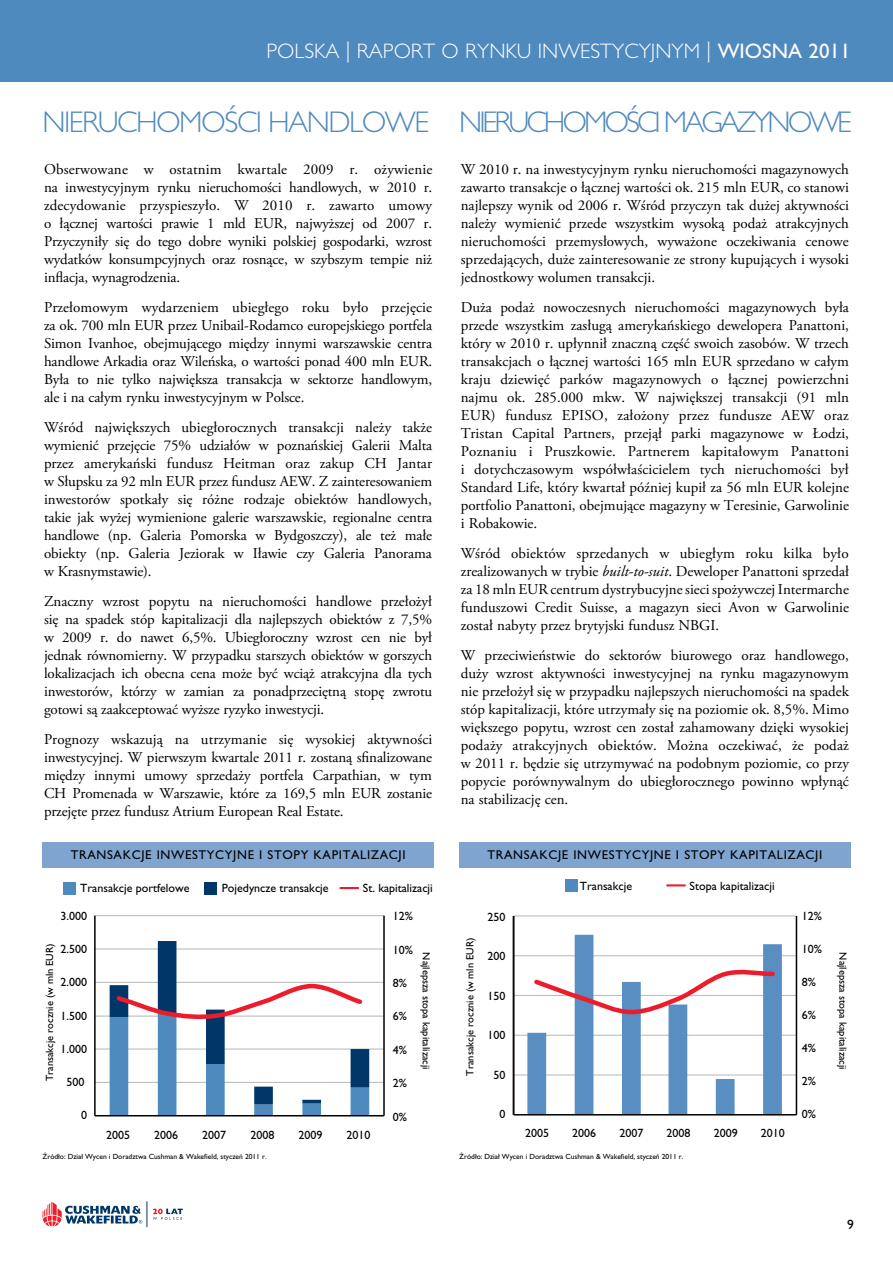
<style>
.page{position:relative;width:893px;height:1263px;background:#fff}
.page>*{position:absolute;margin:0;border:0;box-sizing:border-box;transform-origin:0 0}
.t1{font:300 30px "Gill Sans CE";letter-spacing:-.1em;color:#4f8abe}
.t2{font:300 30px "Gill Sans CE";letter-spacing:-.05em;color:#4f8abe}
.t3{font:300 21px "Gill Sans CE";color:#fff}
.t4{font:15px/18px "Adobe Garamond Pro";letter-spacing:-.005em;color:#000;text-align:justify}
.t5{font:13.5px "Gill Sans CE";color:#000}
.t6{font:12.75px "Gill Sans CE";letter-spacing:.05em;color:#000}
.t7{font:12px "Gill Sans CE";color:#000}
.t8{font:10.5px "Gill Sans CE";color:#000}
.t9{font:7.5px "Gill Sans CE";color:#000}
.s1{font-weight:400}
.s2{font-style:italic}
</style>
<div class="page">
<hr style="left:95px;top:915px;width:289px;height:1px;background:#bcbec0">
<hr style="left:95px;top:948px;width:289px;height:1px;background:#bcbec0">
<hr style="left:95px;top:982px;width:289px;height:1px;background:#bcbec0">
<hr style="left:95px;top:1048px;width:289px;height:1px;background:#bcbec0">
<hr style="left:95px;top:1015px;width:289px;height:2px;background:#bcbec0">
<hr style="left:95px;top:1082px;width:289px;height:1px;background:#bcbec0">
<div style="left:63px;top:882px;width:12px;height:12px;background:#4f8abe"></div>
<div style="left:204px;top:882px;width:13px;height:12px;background:#003768"></div>
<hr style="left:383px;top:916px;width:2px;height:200px;background:#000">
<hr style="left:94px;top:916px;width:2px;height:200px;background:#000">
<svg style="left:340px;top:887px;width:18px;height:2px"></svg>
<svg style="left:110px;top:941px;width:259px;height:174px"></svg>
<hr style="left:95px;top:1115px;width:289px;height:1px;background:#000">
<div style="left:43px;top:842px;width:391px;height:25px;background:#7ea4cf"></div>
<div style="left:565px;top:879px;width:13px;height:13px;background:#4f8abe"></div>
<hr style="left:514px;top:915px;width:282px;height:1px;background:#bcbec0">
<hr style="left:514px;top:955px;width:282px;height:1px;background:#bcbec0">
<hr style="left:514px;top:995px;width:282px;height:1px;background:#bcbec0">
<hr style="left:514px;top:1035px;width:282px;height:1px;background:#bcbec0">
<hr style="left:514px;top:1074px;width:282px;height:1px;background:#bcbec0">
<hr style="left:796px;top:916px;width:1px;height:199px;background:#000">
<svg style="left:667px;top:884px;width:18px;height:2px"></svg>
<hr style="left:513px;top:916px;width:1px;height:199px;background:#010101">
<svg style="left:527px;top:935px;width:255px;height:179px"></svg>
<svg style="left:531px;top:964px;width:246px;height:52px"></svg>
<hr style="left:514px;top:1114px;width:282px;height:1px;background:#000">
<div style="left:459px;top:842px;width:391px;height:25px;background:#7ea4cf"></div>
<div style="left:0;top:0;width:893px;height:81px;background:#4f8abe"></div>
<svg style="left:43px;top:1201px;width:140px;height:26px"></svg>
<h2 class="t3" style="left:267px;top:39px;width:585px">POLSKA | RAPORT O RYNKU INWESTYCYJNYM | <span class="s1">wiosna 2011</span></h2>
<h1 class="t2" style="left:43px;top:105px;width:365px">NIERUCHOMOŚCI HANDLOWE</h1>
<h1 class="t1" style="left:459px;top:105px;width:372px">NIERUCHOM OŚCI MAGAZYNOWE</h1>
<p class="t4" style="left:44px;top:161px;width:390px">Obserwowane w ostatnim kwartale 2009 r. ożywienie na inwestycyjnym rynku nieruchomości handlowych, w 2010 r. zdecydowanie przyspieszyło. W 2010 r. zawarto umowy o łącznej wartości prawie 1 mld EUR, najwyższej od 2007 r.<br>Przyczyniły się do tego dobre wyniki polskiej gospodarki, wzrost wydatków konsumpcyjnych oraz rosnące, w szybszym tempie niż inflacja, wynagrodzenia.</p>
<p class="t4" style="left:44px;top:299px;width:390px">Przełomowym wydarzeniem ubiegłego roku było przejęcie za ok. 700 mln EUR przez Unibail-Rodamco europejskiego portfela Simon Ivanhoe, obejmującego między innymi warszawskie centra handlowe Arkadia oraz Wileńska, o wartości ponad 400 mln EUR.<br>Była to nie tylko największa transakcja w sektorze handlowym, ale i na całym rynku inwestycyjnym w Polsce.</p>
<p class="t4" style="left:44px;top:419px;width:390px">Wśród największych ubiegłorocznych transakcji należy także wymienić przejęcie 75% udziałów w poznańskiej Galerii Malta przez amerykański fundusz Heitman oraz zakup CH Jantar w Słupsku za 92 mln EUR przez fundusz AEW. Z zainteresowaniem inwestorów spotkały się różne rodzaje obiektów handlowych, takie jak wyżej wymienione galerie warszawskie, regionalne centra handlowe (np. Galeria Pomorska w Bydgoszczy), ale też małe obiekty (np. Galeria Jeziorak w Iławie czy Galeria Panorama w Krasnymstawie).</p>
<p class="t4" style="left:44px;top:592px;width:390px">Znaczny wzrost popytu na nieruchomości handlowe przełożył się na spadek stóp kapitalizacji dla najlepszych obiektów z 7,5% w 2009 r. do nawet 6,5%. Ubiegłoroczny wzrost cen nie był jednak równomierny. W przypadku starszych obiektów w gorszych lokalizacjach ich obecna cena może być wciąż atrakcyjna dla tych inwestorów, którzy w zamian za ponadprzeciętną stopę zwrotu gotowi są zaakceptować wyższe ryzyko inwestycji.</p>
<p class="t4" style="left:44px;top:730px;width:390px">Prognozy wskazują na utrzymanie się wysokiej aktywności inwestycyjnej. W pierwszym kwartale 2011 r. zostaną sfinalizowane między innymi umowy sprzedaży portfela Carpathian, w tym CH Promenada w Warszawie, które za 169,5 mln EUR zostanie przejęte przez fundusz Atrium European Real Estate.</p>
<p class="t4" style="left:461px;top:161px;width:390px">W 2010 r. na inwestycyjnym rynku nieruchomości magazynowych zawarto transakcje o łącznej wartości ok. 215 mln EUR, co stanowi najlepszy wynik od 2006 r. Wśród przyczyn tak dużej aktywności należy wymienić przede wszystkim wysoką podaż atrakcyjnych nieruchomości przemysłowych, wyważone oczekiwania cenowe sprzedających, duże zainteresowanie ze strony kupujących i wysoki jednostkowy wolumen transakcji.</p>
<p class="t4" style="left:461px;top:299px;width:390px">Duża podaż nowoczesnych nieruchomości magazynowych była przede wszystkim zasługą amerykańskiego dewelopera Panattoni, który w 2010 r. upłynnił znaczną część swoich zasobów. W trzech transakcjach o łącznej wartości 165 mln EUR sprzedano w całym kraju dziewięć parków magazynowych o łącznej powierzchni najmu ok. 285.000 mkw. W największej transakcji (91 mln EUR) fundusz EPISO, założony przez fundusze AEW oraz Tristan Capital Partners, przejął parki magazynowe w Łodzi, Poznaniu i Pruszkowie. Partnerem kapitałowym Panattoni i dotychczasowym współwłaścicielem tych nieruchomości był Standard Life, który kwartał później kupił za 56 mln EUR kolejne portfolio Panattoni, obejmujące magazyny w Teresinie, Garwolinie i Robakowie.</p>
<p class="t4" style="left:461px;top:545px;width:390px">Wśród obiektów sprzedanych w ubiegłym roku kilka było zrealizowanych w trybie <span class="s2">built-to-suit</span>. Deweloper Panattoni sprzedał za 18 mln EUR centrum dystrybucyjne sieci spożywczej Intermarche funduszowi Credit Suisse, a magazyn sieci Avon w Garwolinie został nabyty przez brytyjski fundusz NBGI.</p>
<p class="t4" style="left:461px;top:646px;width:390px">W przeciwieństwie do sektorów biurowego oraz handlowego, duży wzrost aktywności inwestycyjnej na rynku magazynowym nie przełożył się w przypadku najlepszych nieruchomości na spadek stóp kapitalizacji, które utrzymały się na poziomie ok. 8,5%. Mimo większego popytu, wzrost cen został zahamowany dzięki wysokiej podaży atrakcyjnych obiektów. Można oczekiwać, że podaż w 2011 r. będzie się utrzymywać na podobnym poziomie, co przy popycie porównywalnym do ubiegłorocznego powinno wpłynąć na stabilizację cen.</p>
<p class="t6" style="left:71px;top:847px;width:336px">transakcje inwestycyjne i stopy kapitalizacji</p>
<p class="t6" style="left:487px;top:847px;width:336px">transakcje inwestycyjne i stopy kapitalizacji</p>
<p class="t7" style="left:80px;top:881px;width:111px">Transakcje portfelowe</p>
<p class="t7" style="left:222px;top:881px;width:108px">Pojedyncze transakcje</p>
<p class="t7" style="left:363px;top:881px;width:71px">St. kapitalizacji</p>
<p class="t7" style="left:580px;top:879px;width:54px">Transakcje</p>
<p class="t7" style="left:690px;top:879px;width:87px">Stopa kapitalizacji</p>
<p class="t7" style="left:61px;top:909px;width:28px">3.000</p>
<p class="t7" style="left:61px;top:942px;width:28px">2.500</p>
<p class="t8" style="left:44px;top:1081px;width:139px;rotate:-90deg">Transakcje rocznie (w mln EUR)</p>
<p class="t7" style="left:61px;top:975px;width:28px">2.000</p>
<p class="t7" style="left:61px;top:1008px;width:28px">1.500</p>
<p class="t7" style="left:61px;top:1042px;width:28px">1.000</p>
<p class="t7" style="left:67px;top:1075px;width:19px">500</p>
<p class="t7" style="left:81px;top:1108px;width:7px">0</p>
<p class="t7" style="left:393px;top:909px;width:22px">12%</p>
<p class="t7" style="left:393px;top:943px;width:22px">10%</p>
<p class="t8" style="left:432px;top:952px;width:119px;rotate:90deg">Najlepsza stopa kapitalizacji</p>
<p class="t7" style="left:393px;top:976px;width:16px">8%</p>
<p class="t7" style="left:393px;top:1009px;width:16px">6%</p>
<p class="t7" style="left:393px;top:1043px;width:16px">4%</p>
<p class="t7" style="left:393px;top:1076px;width:16px">2%</p>
<p class="t7" style="left:393px;top:1109px;width:16px">0%</p>
<p class="t8" style="left:464px;top:1075px;width:139px;rotate:-90deg">Transakcje rocznie (w mln EUR)</p>
<p class="t7" style="left:488px;top:910px;width:19px">250</p>
<p class="t7" style="left:488px;top:949px;width:19px">200</p>
<p class="t7" style="left:488px;top:989px;width:19px">150</p>
<p class="t7" style="left:488px;top:1028px;width:19px">100</p>
<p class="t7" style="left:494px;top:1068px;width:13px">50</p>
<p class="t7" style="left:500px;top:1107px;width:7px">0</p>
<p class="t7" style="left:802px;top:909px;width:22px">12%</p>
<p class="t7" style="left:802px;top:942px;width:22px">10%</p>
<p class="t7" style="left:802px;top:975px;width:16px">8%</p>
<p class="t7" style="left:802px;top:1008px;width:16px">6%</p>
<p class="t7" style="left:802px;top:1041px;width:16px">4%</p>
<p class="t7" style="left:802px;top:1074px;width:16px">2%</p>
<p class="t7" style="left:802px;top:1107px;width:16px">0%</p>
<p class="t8" style="left:849px;top:952px;width:119px;rotate:90deg">Najlepsza stopa kapitalizacji</p>
<p class="t7" style="left:106px;top:1128px;width:25px">2005</p>
<p class="t7" style="left:154px;top:1128px;width:25px">2006</p>
<p class="t7" style="left:202px;top:1128px;width:25px">2007</p>
<p class="t7" style="left:250px;top:1128px;width:25px">2008</p>
<p class="t7" style="left:298px;top:1128px;width:25px">2009</p>
<p class="t7" style="left:346px;top:1128px;width:25px">2010</p>
<p class="t9" style="left:43px;top:1152px;width:226px">Źródło: Dział Wycen i Doradztwa Cushman &amp; Wakefield, styczeń 2011 r.</p>
<p class="t7" style="left:525px;top:1126px;width:25px">2005</p>
<p class="t7" style="left:572px;top:1126px;width:25px">2006</p>
<p class="t7" style="left:619px;top:1126px;width:25px">2007</p>
<p class="t7" style="left:667px;top:1126px;width:25px">2008</p>
<p class="t7" style="left:714px;top:1126px;width:25px">2009</p>
<p class="t7" style="left:761px;top:1126px;width:25px">2010</p>
<p class="t9" style="left:459px;top:1152px;width:226px">Źródło: Dział Wycen i Doradztwa Cushman &amp; Wakefield, styczeń 2011 r.</p>
<p class="t5" style="left:847px;top:1217px;width:8px">9</p>
</div>
